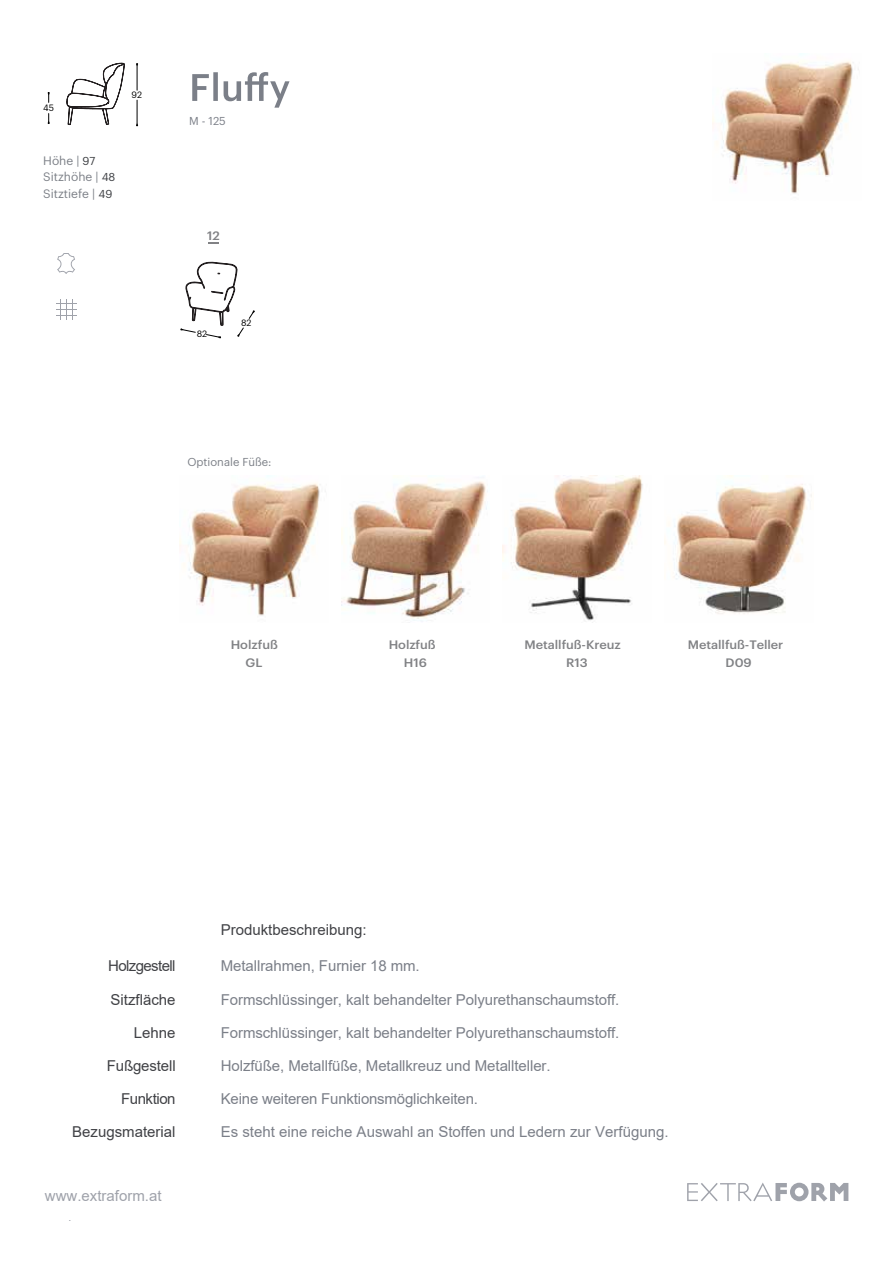
<style>
.page{position:relative;width:893px;height:1263px;background:#fff}
.page>*{position:absolute;margin:0;border:0;box-sizing:border-box;transform-origin:0 0}
.t1{font:15px "Arial";letter-spacing:-.005em;color:#7b7f88}
.t2{font:15px "Arial";color:#404145}
.t3{font:15px "Arial";color:#9fa2aa}
.t4{font:15px "Arial";letter-spacing:-.04em;color:#404145}
.t5{font:15px "Arial";letter-spacing:-.03em;color:#404145}
.t6{font:500 12px/18px "Graphik";letter-spacing:-.005em;color:#818285;text-align:center;scale:1.06 1}
.t7{font:12px/16.5px "Graphik";color:#7c8087}
.t8{font:11.25px "Graphik";color:#7c8087}
.t9{font:11.25px "Graphik";color:#7b7f88}
.t10{font:10.5px "Arial";color:#9fa2aa}
.t11{font:9px "Graphik";color:#010101}
.s1{font-size:11.25px;color:#3f4145}
</style>
<div class="page">
<svg style="left:57px;top:253px;width:18px;height:21px"></svg>
<svg style="left:56px;top:299px;width:21px;height:21px"></svg>
<svg style="left:192px;top:72px;width:98px;height:36px"></svg>
<svg style="left:687px;top:1182px;width:161px;height:19px"></svg>
<svg style="left:48px;top:92px;width:2px;height:10px"></svg>
<svg style="left:48px;top:114px;width:2px;height:10px"></svg>
<svg style="left:136px;top:63px;width:2px;height:27px"></svg>
<svg style="left:136px;top:100px;width:2px;height:26px"></svg>
<svg style="left:66px;top:62px;width:59px;height:63px"></svg>
<img style="left:712px;top:53px;width:147px;height:141px">
<svg style="left:180px;top:261px;width:75px;height:78px"></svg>
<img style="left:180px;top:476px;width:146px;height:140px">
<img style="left:664px;top:476px;width:148px;height:138px">
<img style="left:503px;top:476px;width:140px;height:147px">
<img style="left:341px;top:481px;width:146px;height:140px">
<p class="t11" style="left:43px;top:101px;width:12px">45</p>
<p class="t11" style="left:132px;top:88px;width:12px">92</p>
<p class="t7" style="left:43px;top:151px;width:74px">Höhe | <span class="s1">97<br></span>Sitzhöhe | <span class="s1">48<br></span>Sitztiefe | <span class="s1">49</span></p>
<p class="t9" style="left:189px;top:113px;width:38px">M - 125</p>
<p class="t6" style="left:207px;top:225px;width:13px">12</p>
<p class="t11" style="left:197px;top:327px;width:12px">82</p>
<p class="t11" style="left:241px;top:316px;width:12px">82</p>
<p class="t8" style="left:187px;top:453px;width:86px">Optionale Füße:</p>
<p class="t6" style="left:231px;top:634px;width:46px">Holzfuß<br>GL</p>
<p class="t6" style="left:389px;top:634px;width:46px">Holzfuß<br>H16</p>
<p class="t6" style="left:566px;top:634px;width:53px;text-align:left;text-indent:-42px">Metallfuß-Kreuz<br>R13</p>
<p class="t6" style="left:688px;top:634px;width:91px">Metallfuß-Teller<br>D09</p>
<p class="t4" style="left:108px;top:955px;width:69px">Holzgestell</p>
<p class="t2" style="left:111px;top:989px;width:67px">Sitzfläche</p>
<p class="t2" style="left:134px;top:1022px;width:43px">Lehne</p>
<p class="t2" style="left:107px;top:1055px;width:70px">Fußgestell</p>
<p class="t5" style="left:121px;top:1088px;width:56px">Funktion</p>
<p class="t2" style="left:72px;top:1121px;width:105px">Bezugsmaterial</p>
<p class="t3" style="left:45px;top:1186px;width:118px">www.extraform.at</p>
<p class="t10" style="left:69px;top:1210px;width:4px">.</p>
<p class="t2" style="left:221px;top:919px;width:147px">Produktbeschreibung:</p>
<p class="t1" style="left:221px;top:955px;width:200px">Metallrahmen, Furnier 18 mm.</p>
<p class="t1" style="left:221px;top:989px;width:400px">Formschlüssinger, kalt behandelter Polyurethanschaumstoff.</p>
<p class="t1" style="left:221px;top:1022px;width:400px">Formschlüssinger, kalt behandelter Polyurethanschaumstoff.</p>
<p class="t1" style="left:221px;top:1055px;width:331px">Holzfüße, Metallfüße, Metallkreuz und Metallteller.</p>
<p class="t1" style="left:221px;top:1088px;width:259px">Keine weiteren Funktionsmöglichkeiten.</p>
<p class="t1" style="left:221px;top:1121px;width:449px">Es steht eine reiche Auswahl an Stoffen und Ledern zur Verfügung.</p>
</div>
